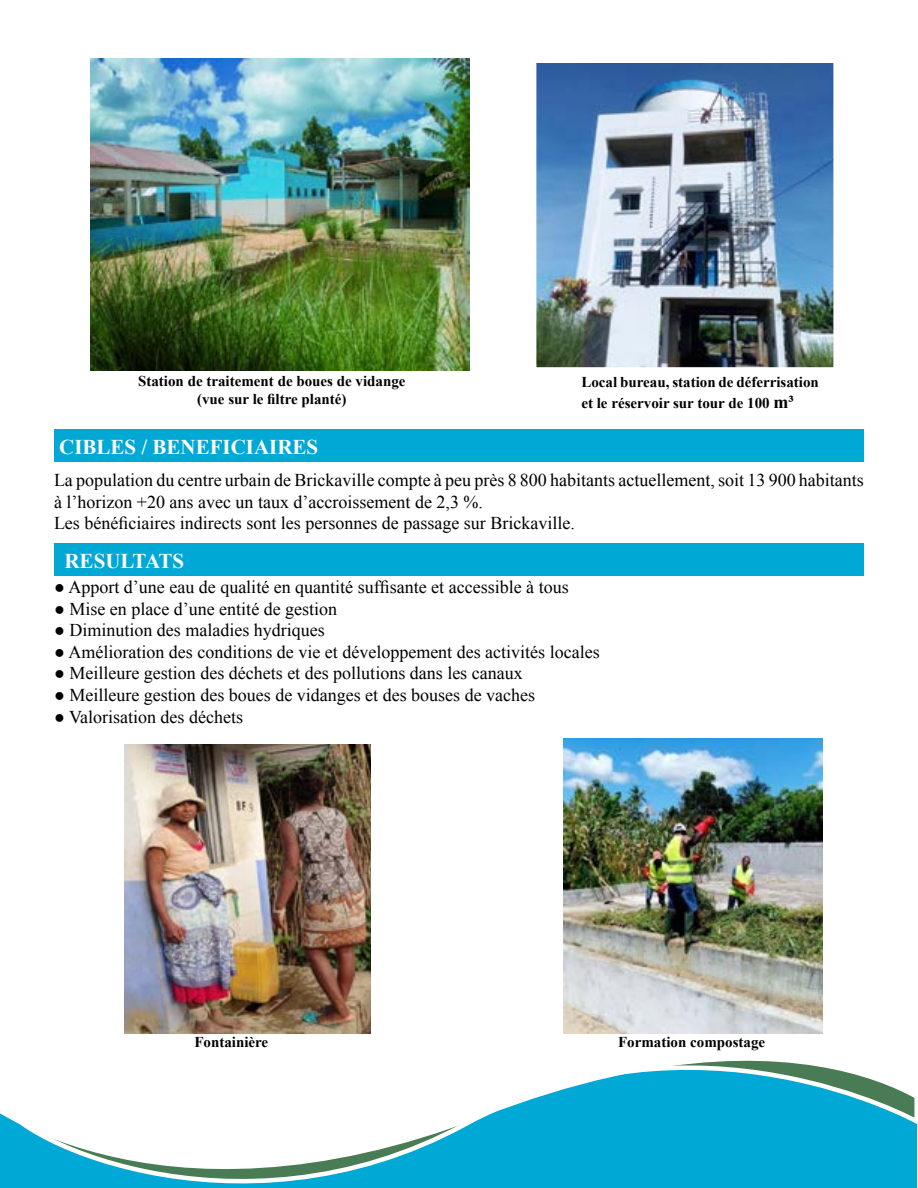
<style>
.page{position:relative;width:918px;height:1188px;background:#fff}
.page>*{position:absolute;margin:0;border:0;box-sizing:border-box;transform-origin:0 0}
.t1{font:700 21px "Times New Roman";color:#fff}
.t2{font:18px/21.6px "Times New Roman";color:#000}
.t3{font:700 15px/18px "Times New Roman";color:#000;text-align:center}
.s1{font-size:18px}
</style>
<div class="page">
<svg style="left:0;top:1060px;width:917px;height:128px"></svg>
<img style="left:90px;top:58px;width:380px;height:312px">
<img style="left:124px;top:744px;width:247px;height:290px">
<img style="left:563px;top:739px;width:260px;height:295px">
<img style="left:537px;top:64px;width:295px;height:302px">
<div style="left:527px;top:54px;width:315px;height:322px;border:9px solid #fff"></div>
<div style="left:54px;top:429px;width:810px;height:33px;background:#00a8d5"></div>
<div style="left:54px;top:544px;width:810px;height:32px;background:#00a8d5"></div>
<p class="t3" style="left:138px;top:372px;width:269px">Station de traitement de boues de vidange (vue sur le filtre planté)</p>
<p class="t1" style="left:59px;top:433px;width:261px">CIBLES / BENEFICIAIRES</p>
<p class="t3" style="left:581px;top:370px;width:239px;line-height:21.6px;text-align:left">Local bureau, station de déferrisation et le réservoir sur tour de 100 <span class="s1">m³</span></p>
<p class="t2" style="left:54px;top:469px;width:811px">La population du centre urbain de Brickaville compte à peu près 8 800 habitants actuellement, soit 13 900 habitants à l’horizon +20 ans avec un taux d’accroissement de 2,3 %.<br>Les bénéficiaires indirects sont les personnes de passage sur Brickaville.</p>
<p class="t1" style="left:64px;top:547px;width:121px">RESULTATS</p>
<p class="t2" style="left:54px;top:576px;width:516px">● Apport d’une eau de qualité en quantité suffisante et accessible à tous</p>
<p class="t2" style="left:54px;top:597px;width:285px">● Mise en place d’une entité de gestion</p>
<p class="t2" style="left:54px;top:619px;width:272px">● Diminution des maladies hydriques</p>
<p class="t2" style="left:54px;top:641px;width:547px">● Amélioration des conditions de vie et développement des activités locales</p>
<p class="t2" style="left:54px;top:662px;width:470px">● Meilleure gestion des déchets et des pollutions dans les canaux</p>
<p class="t2" style="left:54px;top:684px;width:483px">● Meilleure gestion des boues de vidanges et des bouses de vaches</p>
<p class="t2" style="left:54px;top:705px;width:191px">● Valorisation des déchets</p>
<p class="t3" style="left:194px;top:1033px;width:75px">Fontainière</p>
<p class="t3" style="left:618px;top:1033px;width:149px">Formation compostage</p>
</div>
